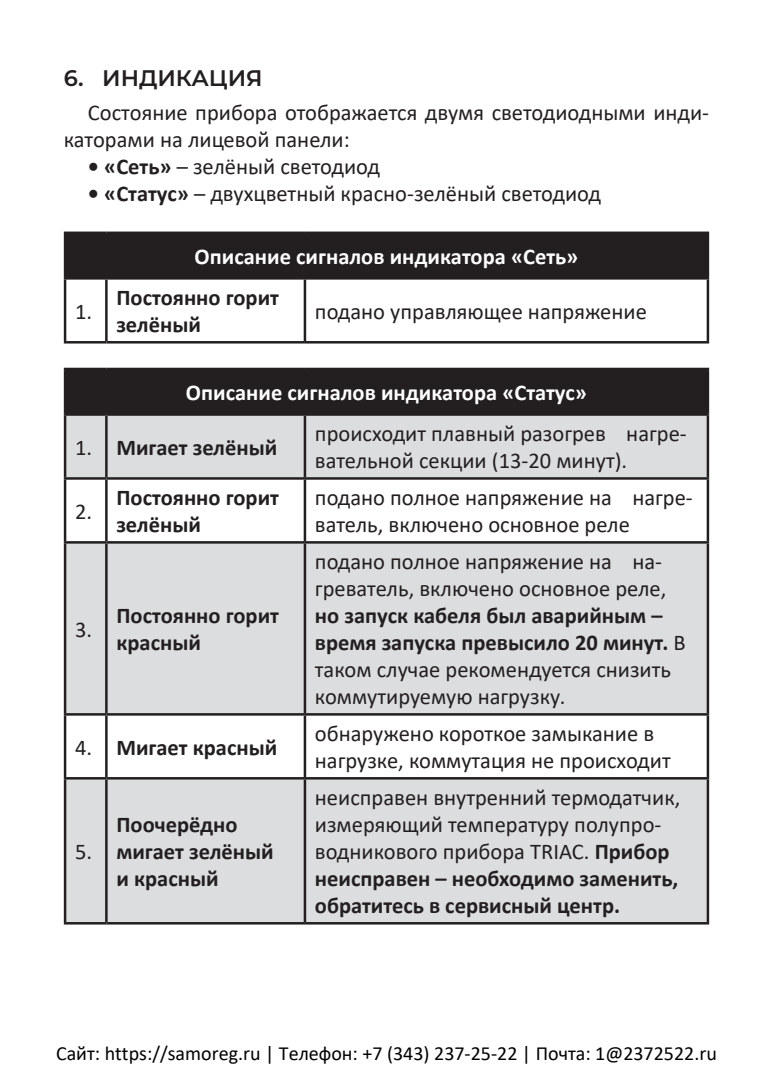
<style>
.page{position:relative;width:773px;height:1078px;background:#fff}
.page>*{position:absolute;margin:0;border:0;box-sizing:border-box;transform-origin:0 0}
.основа{font:22.5px/27px "Calibri";color:#231f20}
.основа-2{font:700 22.5px/27px "Calibri";color:#231f20}
.основа-3{font:700 22.5px "Calibri";color:#fff}
.загол{font:600 22.5px "Montserrat";color:#231f20}
.t1{font:20px "Calibri";color:#000}
.s1{font-weight:700}
</style>
<div class="page">
<div style="left:65px;top:233px;width:642px;height:45px;background:#231f20"></div>
<svg style="left:66px;top:279px;width:640px;height:62px"></svg>
<hr style="left:64px;top:231px;width:42px;height:3px;background:#231f20">
<hr style="left:64px;top:234px;width:2px;height:43px;background:#231f20">
<hr style="left:106px;top:231px;width:199px;height:3px;background:#231f20">
<hr style="left:305px;top:231px;width:404px;height:3px;background:#231f20">
<hr style="left:706px;top:234px;width:3px;height:43px;background:#231f20">
<hr style="left:64px;top:277px;width:42px;height:2px;background:#231f20">
<hr style="left:64px;top:279px;width:2px;height:62px;background:#231f20">
<hr style="left:106px;top:277px;width:199px;height:2px;background:#231f20">
<hr style="left:105px;top:279px;width:3px;height:62px;background:#231f20">
<hr style="left:305px;top:277px;width:404px;height:2px;background:#231f20">
<hr style="left:303px;top:279px;width:3px;height:62px;background:#231f20">
<hr style="left:706px;top:279px;width:3px;height:62px;background:#231f20">
<hr style="left:64px;top:341px;width:42px;height:2px;background:#231f20">
<hr style="left:106px;top:341px;width:199px;height:2px;background:#231f20">
<hr style="left:305px;top:341px;width:404px;height:2px;background:#231f20">
<div style="left:65px;top:369px;width:642px;height:45px;background:#231f20"></div>
<svg style="left:66px;top:415px;width:640px;height:506px;fill:#dcdddf"></svg>
<hr style="left:64px;top:367px;width:42px;height:3px;background:#231f20">
<hr style="left:64px;top:370px;width:2px;height:43px;background:#231f20">
<hr style="left:106px;top:367px;width:199px;height:3px;background:#231f20">
<hr style="left:305px;top:367px;width:404px;height:3px;background:#231f20">
<hr style="left:706px;top:370px;width:3px;height:43px;background:#231f20">
<hr style="left:64px;top:413px;width:42px;height:2px;background:#231f20">
<hr style="left:64px;top:415px;width:2px;height:62px;background:#231f20">
<hr style="left:106px;top:413px;width:199px;height:2px;background:#231f20">
<hr style="left:105px;top:415px;width:3px;height:62px;background:#231f20">
<hr style="left:305px;top:413px;width:404px;height:2px;background:#231f20">
<hr style="left:303px;top:415px;width:3px;height:62px;background:#231f20">
<hr style="left:706px;top:415px;width:3px;height:62px;background:#231f20">
<hr style="left:64px;top:477px;width:42px;height:2px;background:#231f20">
<hr style="left:64px;top:479px;width:2px;height:62px;background:#231f20">
<hr style="left:106px;top:477px;width:199px;height:2px;background:#231f20">
<hr style="left:105px;top:479px;width:3px;height:62px;background:#231f20">
<hr style="left:305px;top:477px;width:404px;height:2px;background:#231f20">
<hr style="left:303px;top:479px;width:3px;height:62px;background:#231f20">
<hr style="left:706px;top:479px;width:3px;height:62px;background:#231f20">
<hr style="left:64px;top:541px;width:42px;height:2px;background:#231f20">
<hr style="left:64px;top:543px;width:2px;height:170px;background:#231f20">
<hr style="left:106px;top:541px;width:199px;height:2px;background:#231f20">
<hr style="left:105px;top:543px;width:3px;height:170px;background:#231f20">
<hr style="left:305px;top:541px;width:404px;height:2px;background:#231f20">
<hr style="left:303px;top:543px;width:3px;height:170px;background:#231f20">
<hr style="left:706px;top:543px;width:3px;height:170px;background:#231f20">
<hr style="left:64px;top:713px;width:42px;height:2px;background:#231f20">
<hr style="left:64px;top:715px;width:2px;height:61px;background:#231f20">
<hr style="left:106px;top:713px;width:199px;height:2px;background:#231f20">
<hr style="left:105px;top:715px;width:3px;height:61px;background:#231f20">
<hr style="left:305px;top:713px;width:404px;height:2px;background:#231f20">
<hr style="left:303px;top:715px;width:3px;height:61px;background:#231f20">
<hr style="left:706px;top:715px;width:3px;height:61px;background:#231f20">
<hr style="left:64px;top:776px;width:42px;height:3px;background:#231f20">
<hr style="left:64px;top:779px;width:2px;height:142px;background:#231f20">
<hr style="left:106px;top:776px;width:199px;height:3px;background:#231f20">
<hr style="left:105px;top:779px;width:3px;height:142px;background:#231f20">
<hr style="left:305px;top:776px;width:404px;height:3px;background:#231f20">
<hr style="left:303px;top:779px;width:3px;height:142px;background:#231f20">
<hr style="left:706px;top:779px;width:3px;height:142px;background:#231f20">
<hr style="left:64px;top:921px;width:42px;height:3px;background:#231f20">
<hr style="left:106px;top:921px;width:199px;height:3px;background:#231f20">
<hr style="left:305px;top:921px;width:404px;height:3px;background:#231f20">
<p class="загол" style="left:64px;top:63px;width:200px">6. ИНДИКАЦИЯ</p>
<p class="основа" style="left:64px;top:98px;width:646px;text-indent:24px">Состояние прибора отображается двумя светодиодными инди&shy;каторами на лицевой панели:</p>
<p class="основа" style="left:88px;top:152px;width:293px"><span class="s1">• «Сеть»</span> – зелёный светодиод</p>
<p class="основа" style="left:88px;top:179px;width:514px"><span class="s1">• «Статус»</span> – двухцветный красно-зелёный светодиод</p>
<p class="основа" style="left:75px;top:297px;width:19px">1.</p>
<p class="основа-3" style="left:194px;top:240px;width:385px">Описание сигналов индикатора «Сеть»</p>
<p class="основа-2" style="left:116px;top:284px;width:164px">Постоянно горит зелёный</p>
<p class="основа" style="left:315px;top:297px;width:333px">подано управляющее напряжение</p>
<p class="основа-3" style="left:186px;top:377px;width:402px">Описание сигналов индикатора «Статус»</p>
<p class="основа" style="left:75px;top:433px;width:19px">1.</p>
<p class="основа-2" style="left:116px;top:433px;width:162px">Мигает зелёный</p>
<p class="основа" style="left:315px;top:420px;width:373px">происходит плавный разогрев нагре&shy;вательной секции (13-20 минут).</p>
<p class="основа" style="left:75px;top:497px;width:19px">2.</p>
<p class="основа" style="left:75px;top:615px;width:19px">3.</p>
<p class="основа-2" style="left:116px;top:484px;width:164px">Постоянно горит зелёный</p>
<p class="основа" style="left:315px;top:483px;width:379px">подано полное напряжение на нагре&shy;ватель, включено основное реле</p>
<p class="основа-2" style="left:116px;top:602px;width:164px">Постоянно горит красный</p>
<p class="основа" style="left:315px;top:547px;width:372px">подано полное напряжение на на&shy;греватель, включено основное реле, <span class="s1">но запуск кабеля был аварийным – время запуска превысило 20 минут.</span> В таком случае рекомендуется снизить коммутируемую нагрузку.</p>
<p class="основа" style="left:75px;top:733px;width:19px">4.</p>
<p class="основа-2" style="left:116px;top:733px;width:162px">Мигает красный</p>
<p class="основа" style="left:75px;top:837px;width:19px">5.</p>
<p class="основа-2" style="left:116px;top:810px;width:159px">Поочерёдно мигает зелёный и красный</p>
<p class="основа" style="left:315px;top:719px;width:357px">обнаружено короткое замыкание в нагрузке, коммутация не происходит</p>
<p class="основа" style="left:315px;top:783px;width:367px">неисправен внутренний термодатчик, измеряющий температуру полупро&shy;водникового прибора TRIAC. <span class="s1">Прибор неисправен – необходимо заменить, обратитесь в сервисный центр.</span></p>
<p class="t1" style="left:56px;top:1038px;width:662px">Сайт: https://samoreg.ru | Телефон: +7 (343) 237-25-22 | Почта: 1@2372522.ru</p>
</div>
